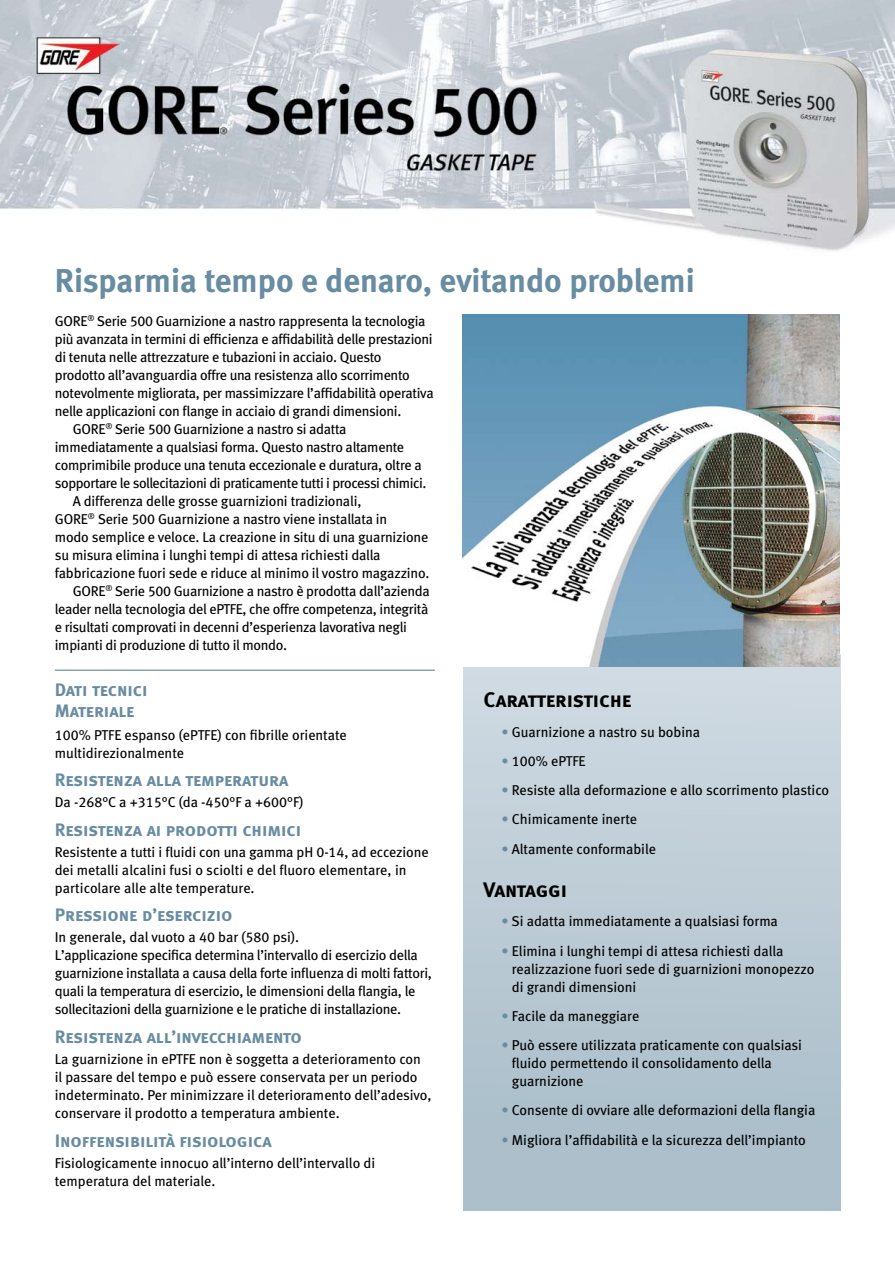
<style>
.page{position:relative;width:895px;height:1265px;background:#fff}
.page>*{position:absolute;margin:0;border:0;box-sizing:border-box;transform-origin:0 0}
.t1{font:33px "Meta Bold LF";color:#688ca1}
.t2{font:21px "Meta Bold LF Caps";letter-spacing:-.01em;color:#000}
.t3{font:18px/21px "Meta Bold LF Caps";letter-spacing:-.005em;color:#688ca1}
.t4{font:14.25px/18px "Meta Book LF";letter-spacing:-.015em;color:#000}
.s1{color:#688ca1}
</style>
<div class="page">
<img style="left:0;top:0;width:894px;height:251px">
<div style="left:463px;top:654px;width:377px;height:556px;background:linear-gradient(to bottom,#d0dbe3,#a7bbc7)"></div>
<hr style="left:55px;top:669px;width:380px;height:1px;background:#688ca1">
<img style="left:463px;top:314px;width:376px;height:353px">
<h1 class="t1" style="left:55px;top:261px;width:641px">Risparmia tempo e denaro, evitando problemi</h1>
<p class="t4" style="left:55px;top:311px;width:372px">GORE<sup>®</sup> Serie 500 Guarnizione a nastro rappresenta la tecnologia</p>
<p class="t4" style="left:55px;top:329px;width:379px">più avanzata in termini di efficienza e affidabilità delle prestazioni</p>
<p class="t4" style="left:55px;top:347px;width:328px">di tenuta nelle attrezzature e tubazioni in acciaio. Questo</p>
<p class="t4" style="left:55px;top:365px;width:356px">prodotto all’avanguardia offre una resistenza allo scorrimento</p>
<p class="t4" style="left:55px;top:383px;width:380px">notevolmente migliorata, per massimizzare l’affidabilità operativa</p>
<p class="t4" style="left:55px;top:401px;width:348px">nelle applicazioni con flange in acciaio di grandi dimensioni.</p>
<p class="t4" style="left:73px;top:419px;width:275px">GORE<sup>®</sup> Serie 500 Guarnizione a nastro si adatta</p>
<p class="t4" style="left:55px;top:437px;width:351px">immediatamente a qualsiasi forma. Questo nastro altamente</p>
<p class="t4" style="left:55px;top:455px;width:368px">comprimibile produce una tenuta eccezionale e duratura, oltre a</p>
<p class="t4" style="left:55px;top:473px;width:373px">sopportare le sollecitazioni di praticamente tutti i processi chimici.</p>
<p class="t4" style="left:73px;top:491px;width:290px">A differenza delle grosse guarnizioni tradizionali,</p>
<p class="t4" style="left:55px;top:509px;width:334px">GORE<sup>®</sup> Serie 500 Guarnizione a nastro viene installata in</p>
<p class="t4" style="left:55px;top:527px;width:375px">modo semplice e veloce. La creazione in situ di una guarnizione</p>
<p class="t4" style="left:55px;top:545px;width:327px">su misura elimina i lunghi tempi di attesa richiesti dalla</p>
<p class="t4" style="left:55px;top:563px;width:376px">fabbricazione fuori sede e riduce al minimo il vostro magazzino.</p>
<p class="t4" style="left:73px;top:581px;width:358px">GORE<sup>®</sup> Serie 500 Guarnizione a nastro è prodotta dall’azienda</p>
<p class="t4" style="left:55px;top:599px;width:375px">leader nella tecnologia del ePTFE, che offre competenza, integrità</p>
<p class="t4" style="left:55px;top:617px;width:353px">e risultati comprovati in decenni d’esperienza lavorativa negli</p>
<p class="t4" style="left:55px;top:635px;width:234px">impianti di produzione di tutto il mondo.</p>
<p class="t3" style="left:55px;top:679px;width:94px">Dati tecnici<br>Materiale</p>
<p class="t4" style="left:55px;top:725px;width:293px">100% PTFE espanso (ePTFE) con fibrille orientate multidirezionalmente</p>
<p class="t3" style="left:55px;top:769px;width:235px">Resistenza alla temperatura</p>
<p class="t4" style="left:55px;top:793px;width:250px">Da -268°C a +315°C (da -450°F a +600°F)</p>
<p class="t3" style="left:55px;top:818px;width:248px">Resistenza ai prodotti chimici</p>
<p class="t4" style="left:55px;top:842px;width:375px">Resistente a tutti i fluidi con una gamma pH 0-14, ad eccezione dei metalli alcalini fusi o sciolti e del fluoro elementare, in particolare alle alte temperature.</p>
<p class="t3" style="left:55px;top:904px;width:179px">Pressione d’esercizio</p>
<p class="t4" style="left:55px;top:928px;width:378px">In generale, dal vuoto a 40 bar (580 psi).<br>L’applicazione specifica determina l’intervallo di esercizio della guarnizione installata a causa della forte influenza di molti fattori, quali la temperatura di esercizio, le dimensioni della flangia, le sollecitazioni della guarnizione e le pratiche di installazione.</p>
<p class="t3" style="left:55px;top:1025px;width:249px">Resistenza all’invecchiamento</p>
<p class="t4" style="left:55px;top:1049px;width:378px">La guarnizione in ePTFE non è soggetta a deterioramento con il passare del tempo e può essere conservata per un periodo indeterminato. Per minimizzare il deterioramento dell’adesivo, conservare il prodotto a temperatura ambiente.</p>
<p class="t3" style="left:55px;top:1129px;width:218px">Inoffensibilità fisiologica</p>
<p class="t4" style="left:55px;top:1153px;width:322px">Fisiologicamente innocuo all’interno dell’intervallo di temperatura del materiale.</p>
<h2 class="t2" style="left:483px;top:687px;width:150px">Caratteristiche</h2>
<p class="t4" style="left:501px;top:722px;width:200px"><span class="s1">•</span> Guarnizione a nastro su bobina</p>
<p class="t4" style="left:501px;top:751px;width:86px"><span class="s1">•</span> 100% ePTFE</p>
<p class="t4" style="left:501px;top:781px;width:329px"><span class="s1">•</span> Resiste alla deformazione e allo scorrimento plastico</p>
<p class="t4" style="left:501px;top:810px;width:137px"><span class="s1">•</span> Chimicamente inerte</p>
<p class="t4" style="left:501px;top:839px;width:156px"><span class="s1">•</span> Altamente conformabile</p>
<h2 class="t2" style="left:483px;top:877px;width:85px">Vantaggi</h2>
<p class="t4" style="left:501px;top:912px;width:278px"><span class="s1">•</span> Si adatta immediatamente a qualsiasi forma</p>
<p class="t4" style="left:512px;top:941px;width:304px;text-indent:-10px"><span class="s1">•</span> Elimina i lunghi tempi di attesa richiesti dalla realizzazione fuori sede di guarnizioni monopezzo di grandi dimensioni</p>
<p class="t4" style="left:501px;top:1006px;width:139px"><span class="s1">•</span> Facile da maneggiare</p>
<p class="t4" style="left:512px;top:1036px;width:292px;text-indent:-10px"><span class="s1">•</span> Può essere utilizzata praticamente con qualsiasi fluido permettendo il consolidamento della guarnizione</p>
<p class="t4" style="left:501px;top:1101px;width:315px"><span class="s1">•</span> Consente di ovviare alle deformazioni della flangia</p>
<p class="t4" style="left:501px;top:1130px;width:306px"><span class="s1">•</span> Migliora l’affidabilità e la sicurezza dell’impianto</p>
</div>
